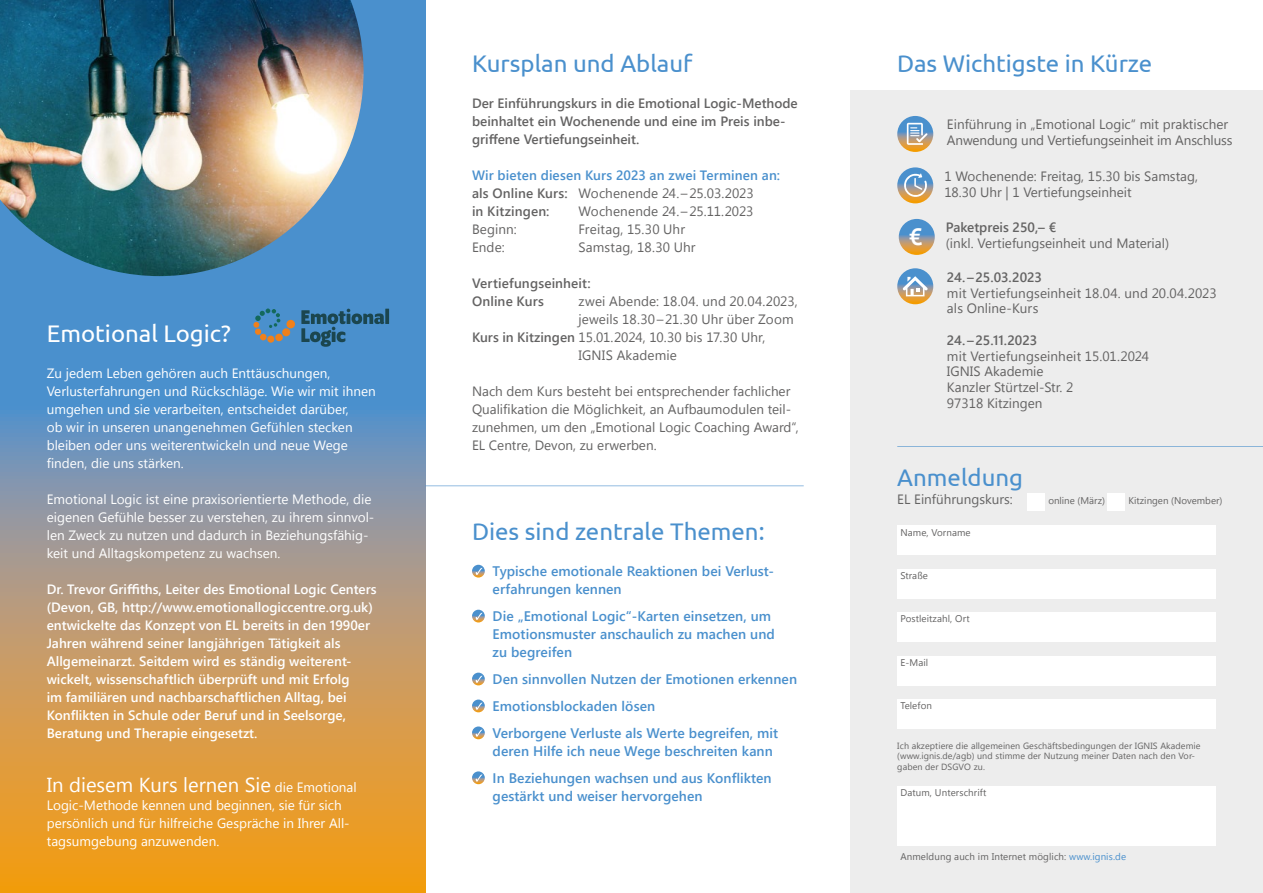
<style>
.page{position:relative;width:1263px;height:893px;background:#fff}
.page>*{position:absolute;margin:0;border:0;box-sizing:border-box;transform-origin:0 0}
.t1{font:24px "Ubuntu";color:#4a90cd}
.t2{font:24px "Ubuntu";color:#fff}
.t3{font:500 24px "Ubuntu";color:#fff}
.t4{font:20.25px "Segoe UI";color:#fff}
.t5{font:600 13.8px/18px "Segoe UI";letter-spacing:.005em;color:#4a90cd}
.t6{font:13.5px/15.8px "Segoe UI";color:#646363}
.t7{font:13.5px/18px "Segoe UI";color:#fff}
.t8{font:600 13.5px/18px "Segoe UI";color:#fff}
.t9{font:600 13.5px/18px "Segoe UI";color:#646363}
.t10{font:600 13.5px/18px "Segoe UI";letter-spacing:.01em;color:#4a90cd}
.t11{font:9.75px "Segoe UI";letter-spacing:.01em;color:#646363}
.t12{font:9px/10.8px "Segoe UI";letter-spacing:.01em;color:#646363}
.s1{font-size:13.5px}
.s2{color:#646363}
.s3{font-weight:400;color:#646363}
.s4{font-weight:600}
.s5{color:#4a90cd}
</style>
<div class="page">
<svg style="left:0;top:0;width:425px;height:893px;background:#9e9784"></svg>
<div style="left:850px;top:90px;width:413px;height:803px;background:#ededed"></div>
<div style="left:1028px;top:493px;width:17px;height:17px;background:#fff"></div>
<div style="left:1108px;top:493px;width:17px;height:17px;background:#fff"></div>
<img style="left:0;top:0;width:364px;height:276px">
<svg style="left:472px;top:565px;width:13px;height:13px"></svg>
<svg style="left:472px;top:610px;width:13px;height:12px"></svg>
<svg style="left:472px;top:673px;width:13px;height:12px"></svg>
<svg style="left:472px;top:700px;width:13px;height:12px"></svg>
<svg style="left:472px;top:726px;width:13px;height:13px"></svg>
<svg style="left:472px;top:771px;width:13px;height:13px"></svg>
<svg style="left:897px;top:116px;width:36px;height:36px"></svg>
<svg style="left:907px;top:123px;width:22px;height:22px"></svg>
<svg style="left:897px;top:167px;width:36px;height:36px"></svg>
<svg style="left:904px;top:173px;width:23px;height:24px"></svg>
<svg style="left:899px;top:219px;width:36px;height:36px"></svg>
<svg style="left:897px;top:268px;width:36px;height:36px"></svg>
<svg style="left:903px;top:276px;width:25px;height:20px"></svg>
<hr style="left:897px;top:446px;width:366px;height:1px;background:#4a90cd">
<hr style="left:425px;top:486px;width:379px;height:1px;background:#4a90cd">
<svg style="left:253px;top:308px;width:27px;height:27px"></svg>
<div style="left:260px;top:334px;width:7px;height:6px;background:#f0801a;border-radius:50%"></div>
<div style="left:267px;top:336px;width:7px;height:7px;background:#f0801a;border-radius:50%"></div>
<div style="left:275px;top:334px;width:8px;height:7px;background:#f0801a;border-radius:50%"></div>
<div style="left:282px;top:328px;width:8px;height:8px;background:#f0801a;border-radius:50%"></div>
<div style="left:286px;top:320px;width:9px;height:8px;background:#f0801a;border-radius:50%"></div>
<svg style="left:385px;top:309px;width:4px;height:15px"></svg>
<svg style="left:301px;top:309px;width:83px;height:38px;background:#3a77a3"></svg>
<div style="left:897px;top:525px;width:319px;height:30px;background:#fff"></div>
<div style="left:897px;top:569px;width:319px;height:29px;background:#fff"></div>
<div style="left:897px;top:612px;width:319px;height:30px;background:#fff"></div>
<div style="left:897px;top:656px;width:319px;height:30px;background:#fff"></div>
<div style="left:897px;top:699px;width:319px;height:30px;background:#fff"></div>
<div style="left:897px;top:786px;width:319px;height:60px;background:#fff"></div>
<h1 class="t2" style="left:47px;top:319px;width:185px">Emotional Logic?</h1>
<p class="t7" style="left:47px;top:364px;width:330px">Zu jedem Leben gehören auch Enttäuschungen, Verlusterfahrungen und Rückschläge. Wie wir mit ihnen umgehen und sie verarbeiten, entscheidet darüber,<br>ob wir in unseren unangenehmen Gefühlen stecken bleiben oder uns weiterentwickeln und neue Wege finden, die uns stärken.</p>
<p class="t7" style="left:47px;top:490px;width:329px">Emotional Logic ist eine praxisorientierte Methode, die eigenen Gefühle besser zu verstehen, zu ihrem sinnvol&shy;len Zweck zu nutzen und dadurch in Beziehungsfähig&shy;keit und Alltagskompetenz zu wachsen.</p>
<p class="t8" style="left:47px;top:580px;width:331px">Dr. Trevor Griffiths, Leiter des Emotional Logic Centers (Devon, GB, http://www.emotionallogiccentre.org.uk) entwickelte das Konzept von EL bereits in den 1990er Jahren während seiner langjährigen Tätigkeit als Allgemeinarzt. Seitdem wird es ständig weiterent&shy;wickelt, wissenschaftlich überprüft und mit Erfolg<br>im familiären und nachbarschaftlichen Alltag, bei Konflikten in Schule oder Beruf und in Seelsorge, Beratung und Therapie eingesetzt.</p>
<h2 class="t4" style="left:47px;top:771px;width:311px">In diesem Kurs lernen Sie <span class="s1">die Emotional</span></h2>
<p class="t7" style="left:47px;top:796px;width:304px">Logic-Methode kennen und beginnen, sie für sich persönlich und für hilfreiche Gespräche in Ihrer All&shy;tagsumgebung anzuwenden.</p>
<h1 class="t1" style="left:472px;top:49px;width:222px">Kursplan und Ablauf</h1>
<p class="t9" style="left:472px;top:94px;width:327px">Der Einführungskurs in die Emotional Logic-Methode beinhaltet ein Wochenende und eine im Preis inbe&shy;griffene Vertiefungseinheit.</p>
<p class="t10" style="left:472px;top:166px;width:310px">Wir bieten diesen Kurs 2023 an zwei Terminen an: <span class="s2">als Online Kurs:</span> <span class="s3">Wochenende 24.–25.03.2023<br></span><span class="s2">in Kitzingen:</span></p>
<p class="t6" style="left:578px;top:203px;width:177px">Wochenende 24.–25.11.2023</p>
<p class="t6" style="left:472px;top:221px;width:46px">Beginn:</p>
<p class="t6" style="left:578px;top:221px;width:108px">Freitag, 15.30 Uhr</p>
<p class="t6" style="left:472px;top:239px;width:34px">Ende:</p>
<p class="t6" style="left:578px;top:239px;width:118px">Samstag, 18.30 Uhr</p>
<p class="t9" style="left:472px;top:274px;width:120px">Vertiefungseinheit:<br>Online Kurs</p>
<p class="t6" style="left:578px;top:293px;width:221px">zwei Abende: 18.04. und 20.04.2023,</p>
<p class="t6" style="left:578px;top:311px;width:217px">jeweils 18.30–21.30 Uhr über Zoom</p>
<p class="t6" style="left:472px;top:329px;width:295px"><span class="s4">Kurs in Kitzingen</span> 15.01.2024, 10.30 bis 17.30 Uhr,</p>
<p class="t6" style="left:578px;top:347px;width:100px">IGNIS Akademie</p>
<p class="t6" style="left:472px;top:382px;width:328px;line-height:18px">Nach dem Kurs besteht bei entsprechender fachlicher Qualifikation die Möglichkeit, an Aufbaumodulen teil&shy;zunehmen, um den „Emotional Logic Coaching Award“, EL Centre, Devon, zu erwerben.</p>
<h1 class="t1" style="left:472px;top:517px;width:294px">Dies sind zentrale Themen:</h1>
<p class="t5" style="left:493px;top:562px;width:283px">Typische emotionale Reaktionen bei Verlust&shy;erfahrungen kennen</p>
<p class="t5" style="left:493px;top:607px;width:284px">Die „Emotional Logic“-Karten einsetzen, um<br>Emotionsmuster anschaulich zu machen und zu begreifen</p>
<p class="t5" style="left:493px;top:665px;width:306px;line-height:27px">Den sinnvollen Nutzen der Emotionen erkennen<br>Emotionsblockaden lösen<br>Verborgene Verluste als Werte begreifen, mit</p>
<p class="t5" style="left:493px;top:737px;width:282px;line-height:27px">deren Hilfe ich neue Wege beschreiten kann<br>In Beziehungen wachsen und aus Konflikten</p>
<p class="t5" style="left:493px;top:787px;width:211px">gestärkt und weiser hervorgehen</p>
<h1 class="t1" style="left:897px;top:49px;width:256px">Das Wichtigste in Kürze</h1>
<p class="t6" style="left:947px;top:116px;width:287px">Einführung in „Emotional Logic“ mit praktischer<br>Anwendung und Vertiefungseinheit im Anschluss</p>
<p class="t6" style="left:944px;top:168px;width:255px">1 Wochenende: Freitag, 15.30 bis Samstag,<br>18.30 Uhr | 1 Vertiefungseinheit</p>
<h1 class="t3" style="left:909px;top:222px;width:15px">€</h1>
<p class="t9" style="left:946px;top:218px;width:112px">Paketpreis 250,– €</p>
<p class="t6" style="left:946px;top:235px;width:225px">(inkl. Vertiefungseinheit und Material)</p>
<p class="t9" style="left:947px;top:268px;width:97px">24. –25.03.2023</p>
<p class="t6" style="left:947px;top:284px;width:271px">mit Vertiefungseinheit 18.04. und 20.04.2023 als Online-Kurs</p>
<p class="t9" style="left:947px;top:331px;width:92px">24. –25.11.2023</p>
<p class="t6" style="left:947px;top:347px;width:204px">mit Vertiefungseinheit 15.01.2024<br>IGNIS Akademie<br>Kanzler Stürtzel-Str. 2<br>97318 Kitzingen</p>
<h1 class="t1" style="left:897px;top:463px;width:127px">Anmeldung</h1>
<p class="t6" style="left:897px;top:491px;width:117px">EL Einführungskurs:</p>
<p class="t11" style="left:1048px;top:494px;width:58px">online (März)</p>
<p class="t11" style="left:1128px;top:494px;width:95px">Kitzingen (November)</p>
<p class="t11" style="left:900px;top:525px;width:72px">Name, Vorname</p>
<p class="t11" style="left:900px;top:569px;width:29px">Straße</p>
<p class="t11" style="left:900px;top:612px;width:71px">Postleitzahl, Ort</p>
<p class="t11" style="left:900px;top:656px;width:29px">E-Mail</p>
<p class="t11" style="left:900px;top:699px;width:33px">Telefon</p>
<p class="t12" style="left:897px;top:740px;width:305px">Ich akzeptiere die allgemeinen Geschäftsbedingungen der IGNIS Akademie (www.ignis.de/agb) und stimme der Nutzung meiner Daten nach den Vor&shy;gaben der DSGVO zu.</p>
<p class="t11" style="left:900px;top:786px;width:88px">Datum, Unterschrift</p>
<p class="t11" style="left:900px;top:849px;width:227px">Anmeldung auch im Internet möglich: <span class="s5">www.ignis.de</span></p>
</div>
